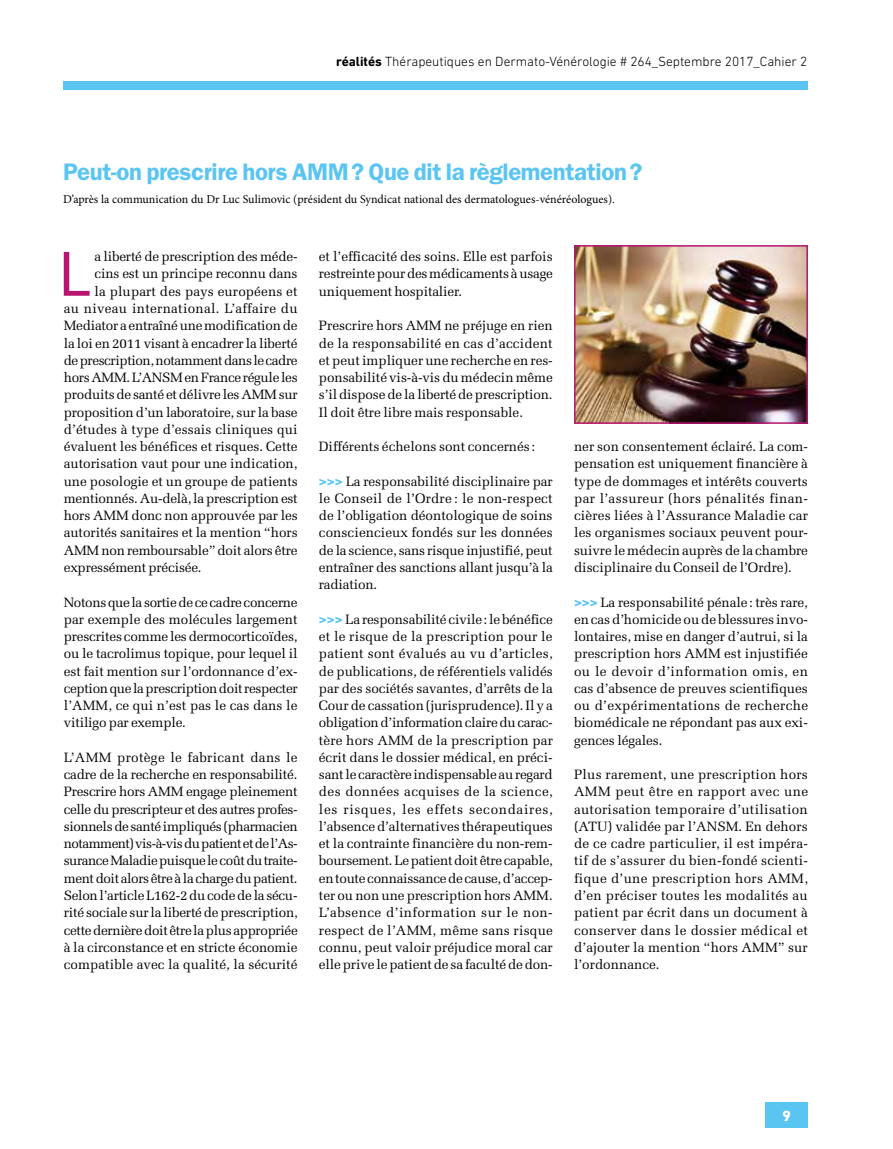
<style>
.page{position:relative;width:893px;height:1149px;background:#fff}
.page>*{position:absolute;margin:0;border:0;box-sizing:border-box;transform-origin:0 0}
._04__Texte_courant_l{font:63.75px "ITC Franklin Gothic Std";color:#b81570}
._05__Inter_1{font:600 24px "ITC Franklin Gothic Std";letter-spacing:-.015em;color:#5bc5f2}
.t1{font:800 15px "DIN Next LT Pro";color:#fff}
._04__Texte_courant{font:13.5px/17.2px "Melior";letter-spacing:-.005em;color:#000;text-align:justify}
._04__Texte_courant_l-2{font:13.5px "Melior";letter-spacing:-.015em;color:#000}
.t2{font:300 13.5px "DIN Next LT Pro";color:#000}
._04__Texte_courant_l-3{font:13.5px "Melior";letter-spacing:.01em;color:#000}
._04__Texte_courant_l-4{font:13.5px "Melior";letter-spacing:.02em;color:#000}
._08__Biblio_simple{font:12px "Minion Pro";color:#000}
.s1{font-weight:700}
.s2{font-family:"ITC Franklin Gothic Std";font-weight:600;color:#5bc5f2}
</style>
<div class="page">
<div style="left:765px;top:1101px;width:43px;height:26px;background:#5bc5f2"></div>
<div style="left:63px;top:81px;width:744px;height:9px;background:#5bc5f2"></div>
<img style="left:577px;top:248px;width:228px;height:172px">
<div style="left:574px;top:245px;width:234px;height:178px;border:2px solid #b81570"></div>
<p class="t2" style="left:336px;top:53px;width:473px"><span class="s1">réalités</span> Thérapeutiques en Dermato-Vénérologie # 264_Septembre 2017_Cahier 2</p>
<p class="_05__Inter_1" style="left:63px;top:158px;width:581px">Peut-on prescrire hors AMM? Que dit la règlementation?</p>
<p class="_08__Biblio_simple" style="left:63px;top:191px;width:553px">D’après la communication du Dr Luc Sulimovic (président du Syndicat national des dermatologues-vénéréologues).</p>
<p class="_04__Texte_courant_l" style="left:58px;top:237px;width:33px">L</p>
<p class="_04__Texte_courant_l-2" style="left:94px;top:248px;width:205px">a liberté de prescription des méde-</p>
<p class="_04__Texte_courant_l-2" style="left:94px;top:266px;width:205px">cins est un principe reconnu dans</p>
<p class="_04__Texte_courant_l-3" style="left:94px;top:283px;width:205px">la plupart des pays européens et</p>
<p class="_04__Texte_courant_l-4" style="left:64px;top:300px;width:235px">au niveau international. L’affaire du</p>
<p class="_04__Texte_courant_l-2" style="left:64px;top:317px;width:235px">Mediator a entraîné une modification de</p>
<p class="_04__Texte_courant_l-2" style="left:64px;top:335px;width:235px">la loi en 2011 visant à encadrer la liberté</p>
<p class="_04__Texte_courant_l-2" style="left:64px;top:352px;width:235px">de prescription, notamment dans le cadre</p>
<p class="_04__Texte_courant_l-2" style="left:64px;top:369px;width:235px">hors AMM. L’ANSM en France régule les</p>
<p class="_04__Texte_courant_l-2" style="left:64px;top:386px;width:235px">produits de santé et délivre les AMM sur</p>
<p class="_04__Texte_courant_l-2" style="left:64px;top:404px;width:235px">proposition d’un laboratoire, sur la base</p>
<p class="_04__Texte_courant_l-3" style="left:64px;top:421px;width:235px">d’études à type d’essais cliniques qui</p>
<p class="_04__Texte_courant_l-2" style="left:64px;top:438px;width:235px">évaluent les bénéfices et risques. Cette</p>
<p class="_04__Texte_courant_l-2" style="left:64px;top:455px;width:235px">autorisation vaut pour une indication,</p>
<p class="_04__Texte_courant_l-2" style="left:64px;top:473px;width:235px">une posologie et un groupe de patients</p>
<p class="_04__Texte_courant_l-2" style="left:64px;top:490px;width:236px">mentionnés. Au-delà, la prescription est</p>
<p class="_04__Texte_courant_l-2" style="left:64px;top:507px;width:235px">hors AMM donc non approuvée par les</p>
<p class="_04__Texte_courant_l-2" style="left:64px;top:524px;width:235px">autorités sanitaires et la mention “hors</p>
<p class="_04__Texte_courant_l-2" style="left:64px;top:542px;width:235px">AMM non remboursable” doit alors être</p>
<p class="_04__Texte_courant_l-2" style="left:64px;top:559px;width:139px">expressément précisée.</p>
<p class="_04__Texte_courant" style="left:64px;top:593px;width:235px">Notons que la sortie de ce cadre concerne par exemple des molécules largement prescrites comme les dermocorticoïdes, ou le tacrolimus topique, pour lequel il est fait mention sur l’ordonnance d’ex&shy;ception que la prescription doit respecter l’AMM, ce qui n’est pas le cas dans le vitiligo par exemple.</p>
<p class="_04__Texte_courant" style="left:64px;top:748px;width:235px">L’AMM protège le fabricant dans le cadre de la recherche en responsabilité.<br>Prescrire hors AMM engage pleinement celle du prescripteur et des autres profes&shy;sionnels de santé impliqués (pharmacien notamment) vis-à-vis du patient et de l’As&shy;surance Maladie puisque le coût du traite&shy;ment doit alors être à la charge du patient.</p>
<p class="_04__Texte_courant" style="left:64px;top:886px;width:236px">Selon l’article L162-2 du code de la sécu&shy;rité sociale sur la liberté de prescription, cette dernière doit être la plus appropriée à la circonstance et en stricte économie compatible avec la qualité, la sécurité</p>
<p class="_04__Texte_courant" style="left:319px;top:248px;width:235px">et l’efficacité des soins. Elle est parfois restreinte pour des médicaments à usage uniquement hospitalier.</p>
<p class="_04__Texte_courant" style="left:319px;top:317px;width:236px">Prescrire hors AMM ne préjuge en rien de la responsabilité en cas d’accident et peut impliquer une recherche en res&shy;ponsabilité vis-à-vis du médecin même s’il dispose de la liberté de prescription.<br>Il doit être libre mais responsable.</p>
<p class="_04__Texte_courant" style="left:319px;top:438px;width:218px">Différents échelons sont concernés :</p>
<p class="_04__Texte_courant" style="left:319px;top:472px;width:235px"><span class="s2">&gt;&gt;&gt;</span> La responsabilité disciplinaire par le Conseil de l’Ordre : le non-respect de l’obligation déontologique de soins consciencieux fondés sur les données de la science, sans risque injustifié, peut entraîner des sanctions allant jusqu’à la radiation.</p>
<p class="_04__Texte_courant" style="left:319px;top:610px;width:236px"><span class="s2">&gt;&gt;&gt;</span> La responsabilité civile: le bénéfice et le risque de la prescription pour le patient sont évalués au vu d’articles, de publications, de référentiels validés par des sociétés savantes, d’arrêts de la Cour de cassation (jurisprudence). Il y a obligation d’information claire du carac&shy;tère hors AMM de la prescription par écrit dans le dossier médical, en préci&shy;sant le caractère indispensable au regard des données acquises de la science, les risques, les effets secondaires, l’absence d’alternatives thérapeutiques et la contrainte financière du non-rem&shy;boursement. Le patient doit être capable, en toute connaissance de cause, d’accep&shy;ter ou non une prescription hors AMM.<br>L’absence d’information sur le non&shy;respect de l’AMM, même sans risque connu, peut valoir préjudice moral car elle prive le patient de sa faculté de don-</p>
<p class="_04__Texte_courant" style="left:574px;top:438px;width:235px">ner son consentement éclairé. La com&shy;pensation est uniquement financière à type de dommages et intérêts couverts par l’assureur (hors pénalités finan&shy;cières liées à l’Assurance Maladie car les organismes sociaux peuvent pour&shy;suivre le médecin auprès de la chambre disciplinaire du Conseil de l’Ordre).</p>
<p class="_04__Texte_courant" style="left:574px;top:593px;width:235px"><span class="s2">&gt;&gt;&gt;</span> La responsabilité pénale: très rare, en cas d’homicide ou de blessures invo&shy;lontaires, mise en danger d’autrui, si la prescription hors AMM est injustifiée ou le devoir d’information omis, en cas d’absence de preuves scientifiques ou d’expérimentations de recherche biomédicale ne répondant pas aux exi&shy;gences légales.</p>
<p class="_04__Texte_courant" style="left:574px;top:765px;width:235px">Plus rarement, une prescription hors AMM peut être en rapport avec une autorisation temporaire d’utilisation (ATU) validée par l’ANSM. En dehors de ce cadre particulier, il est impéra&shy;tif de s’assurer du bien-fondé scienti&shy;fique d’une prescription hors AMM, d’en préciser toutes les modalités au patient par écrit dans un document à conserver dans le dossier médical et d’ajouter la mention “hors AMM” sur l’ordonnance.</p>
<p class="t1" style="left:782px;top:1106px;width:10px">9</p>
</div>
